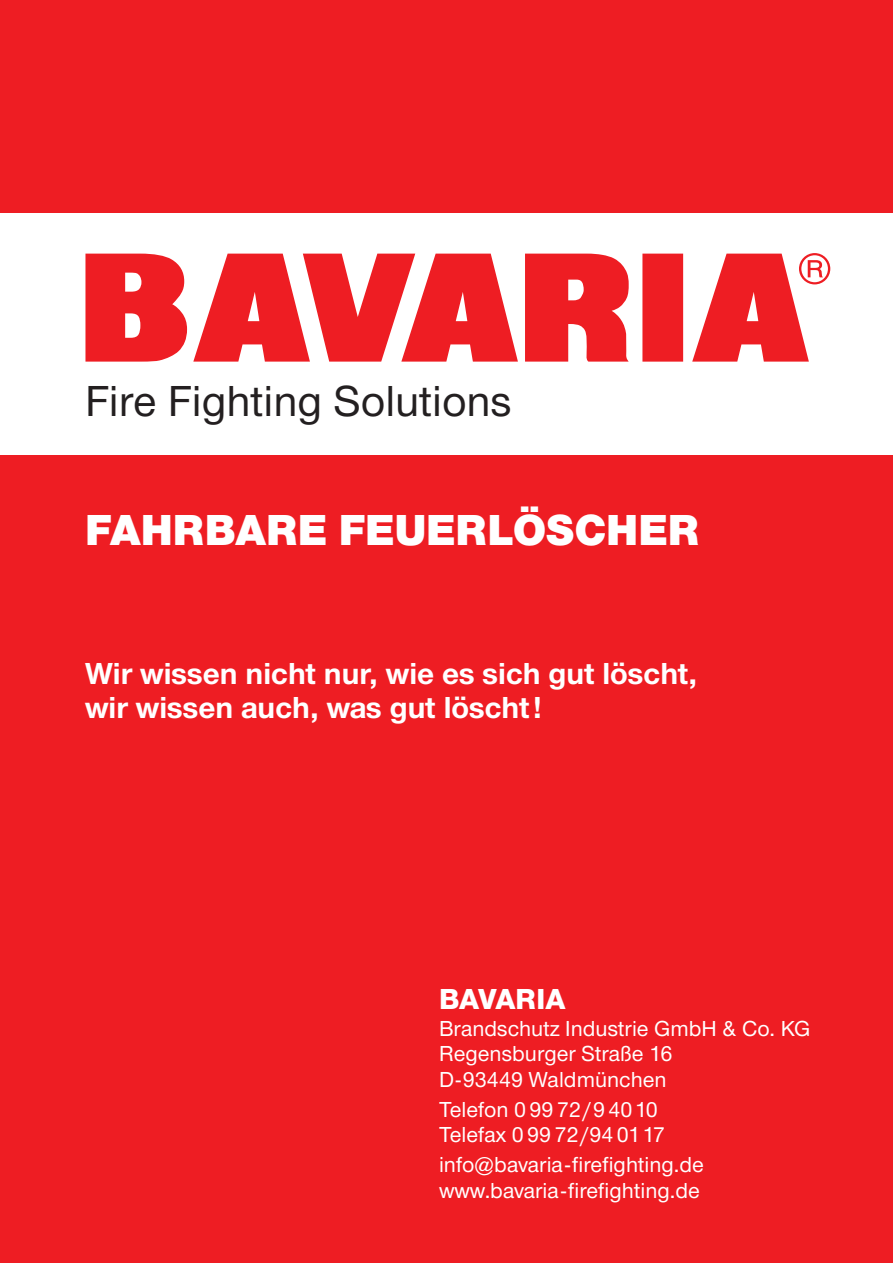
<style>
.page{position:relative;width:893px;height:1263px;background:#fff}
.page>*{position:absolute;margin:0;border:0;box-sizing:border-box;transform-origin:0 0}
.t1{font:500 45px "Nimbus Sans Novus T";color:#231f20}
.t2{font:900 45px "Nimbus Sans Novus T";color:#fff}
.t3{font:700 31.5px/34.5px "Nimbus Sans Novus T";color:#fff}
.t4{font:800 30px "Nimbus Sans Novus T";letter-spacing:-.005em;color:#fff}
.t5{font:500 22.5px/25.5px "Nimbus Sans Novus T";color:#fff}
.s1{font-size:27px}
</style>
<div class="page">
<div style="left:0;top:455px;width:893px;height:808px;background:#ee1d23"></div>
<div style="left:0;top:0;width:893px;height:213px;background:#ee1d23"></div>
<svg style="left:85px;top:254px;width:724px;height:108px;fill:#ee1d23"></svg>
<svg style="left:799px;top:253px;width:31px;height:31px"></svg>
<h1 class="t1" style="left:85px;top:375px;width:428px">Fire Fighting Solutions</h1>
<h1 class="t2" style="left:85px;top:504px;width:616px">FAHRBARE FEUERLÖSCHER</h1>
<h2 class="t3" style="left:85px;top:655px;width:614px">Wir wissen nicht nur, wie es sich gut löscht, wir wissen auch, was gut löscht!</h2>
<h3 class="t4" style="left:439px;top:981px;width:128px">BAVARIA</h3>
<p class="t5" style="left:439px;top:1015px;width:373px">Brandschutz Industrie GmbH &amp; Co. KG<br>Regensburger Straße 16<br>D-93449 Waldmünchen</p>
<p class="t5" style="left:439px;top:1096px;width:227px">Telefon 0 99 72/9 4010<br>Telefax 0 99 72/94 0117</p>
<p class="t5" style="left:439px;top:1152px;width:266px">info<span class="s1">@</span>bavaria-firefighting.de www.bavaria-firefighting.de</p>
</div>
